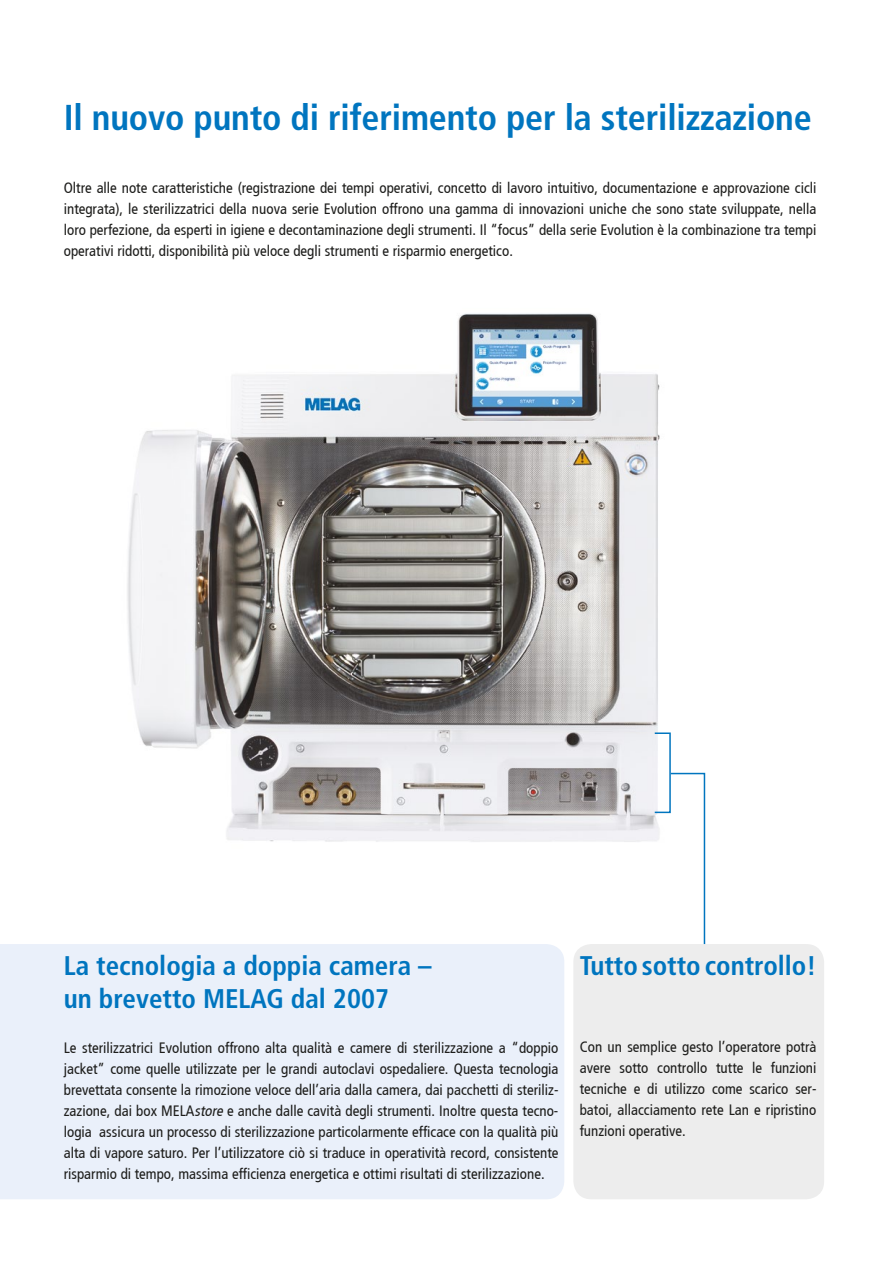
<style>
.page{position:relative;width:893px;height:1263px;background:#fff}
.page>*{position:absolute;margin:0;border:0;box-sizing:border-box;transform-origin:0 0}
.t1{font:700 condensed 36px "Frutiger";letter-spacing:-.005em;color:#0075bf}
.t2{font:700 condensed 27px/33px "Frutiger";color:#0075bf}
.t3{font:condensed 15px/21px "Frutiger";color:#1d1d1b;text-align:justify}
.s1{font-style:italic}
</style>
<div class="page">
<div style="left:0;top:944px;width:564px;height:255px;background:#eaf0fa"></div>
<img style="left:127px;top:313px;width:533px;height:529px">
<div style="left:573px;top:944px;width:251px;height:255px;background:#ededed;border-radius:18px"></div>
<svg style="left:653px;top:732px;width:53px;height:213px"></svg>
<h1 class="t1" style="left:64px;top:96px;width:749px">Il nuovo punto di riferimento per la sterilizzazione</h1>
<p class="t3" style="left:64px;top:178px;width:754px">Oltre alle note caratteristiche (registrazione dei tempi operativi, concetto di lavoro intuitivo, documentazione e approvazione cicli integrata), le sterilizzatrici della nuova serie Evolution offrono una gamma di innovazioni uniche che sono state sviluppate, nella loro perfezione, da esperti in igiene e decontaminazione degli strumenti. Il “focus” della serie Evolution è la combinazione tra tempi operativi ridotti, disponibilità più veloce degli strumenti e risparmio energetico.</p>
<h2 class="t2" style="left:64px;top:949px;width:369px">La tecnologia a doppia camera – un brevetto MELAG dal 2007</h2>
<p class="t3" style="left:64px;top:1037px;width:496px">Le sterilizzatrici Evolution offrono alta qualità e camere di sterilizzazione a “doppio jacket” come quelle utilizzate per le grandi autoclavi ospedaliere. Questa tecnologia brevettata consente la rimozione veloce dell’aria dalla camera, dai pacchetti di steriliz&shy;zazione, dai box MELA<span class="s1">store</span> e anche dalle cavità degli strumenti. Inoltre questa tecno&shy;logia assicura un processo di sterilizzazione particolarmente efficace con la qualità più alta di vapore saturo. Per l’utilizzatore ciò si traduce in operatività record, consistente risparmio di tempo, massima efficienza energetica e ottimi risultati di sterilizzazione.</p>
<h2 class="t2" style="left:580px;top:949px;width:238px">Tutto sotto controllo!</h2>
<p class="t3" style="left:580px;top:1036px;width:238px">Con un semplice gesto l’operatore potrà avere sotto controllo tutte le funzioni tecniche e di utilizzo come scarico ser&shy;batoi, allacciamento rete Lan e ripristino funzioni operative.</p>
</div>
